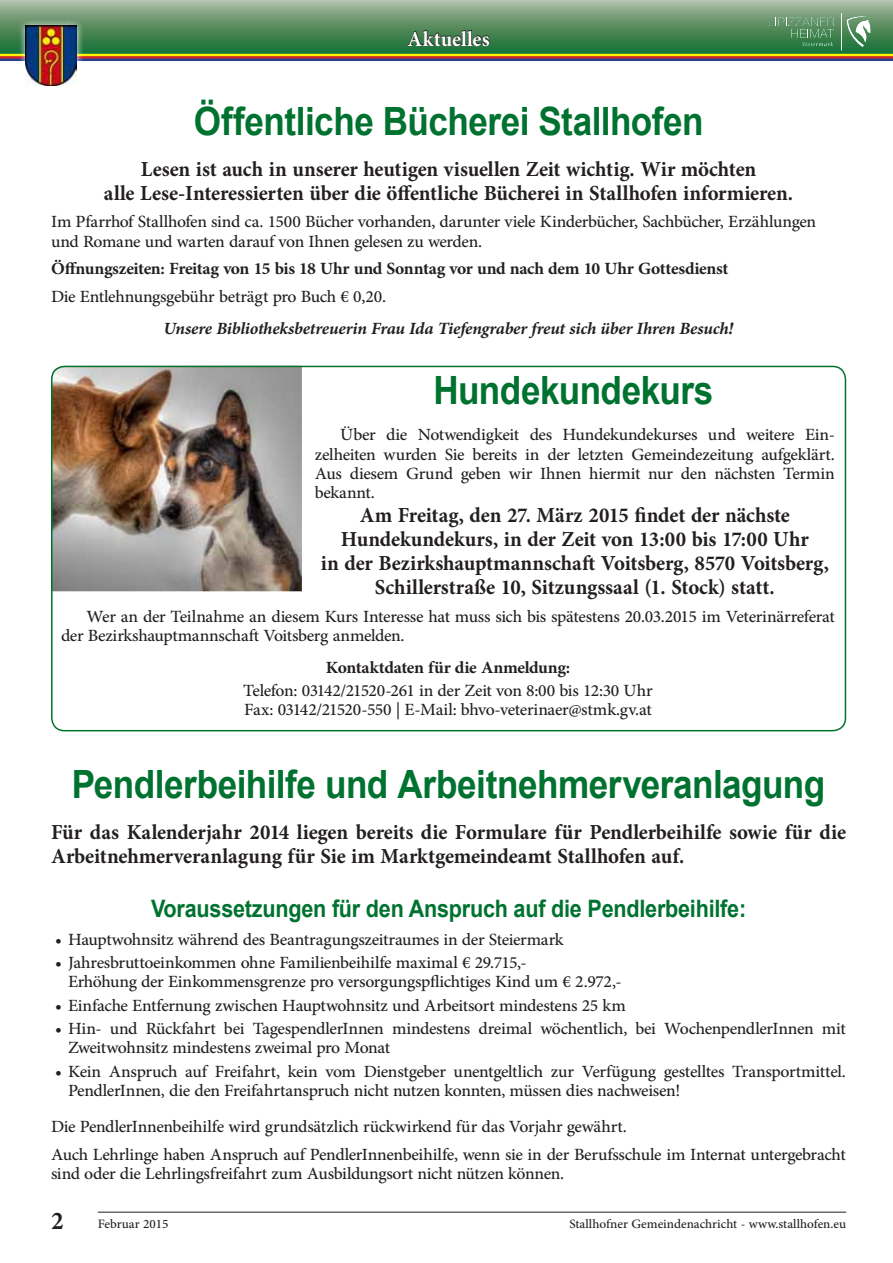
<style>
.page{position:relative;width:893px;height:1263px;background:#fff}
.page>*{position:absolute;margin:0;border:0;box-sizing:border-box;transform-origin:0 0}
.t1{font:700 39px "Arial";letter-spacing:-.015em;color:#007230;scale:.9 1}
.t2{font:700 30px/24px "Adobe Arabic";letter-spacing:-.005em;color:#231f20;text-align:center;scale:.95 1}
.t3{font:700 30px "Adobe Arabic";color:#fff;scale:.95 1}
.t4{font:24px/19.2px "Adobe Arabic";letter-spacing:-.015em;color:#231f20}
.t5{font:700 24px "Adobe Arabic";letter-spacing:-.015em;color:#231f20}
.t6{font:italic 700 24px "Adobe Arabic";letter-spacing:-.01em;color:#231f20}
.t7{font:700 24px "Arial";letter-spacing:-.01em;color:#007230;scale:.9 1}
.t8{font:18px "Adobe Arabic";color:#231f20}
.s1{font-weight:700;font-size:36px}
</style>
<div class="page">
<svg style="left:0;top:0;width:893px;height:54px;background:#61946a"></svg>
<svg style="left:761px;top:9px;width:119px;height:45px;background:#518d5d"></svg>
<hr style="left:841px;top:13px;width:1px;height:37px;background:#fff">
<svg style="left:846px;top:16px;width:30px;height:31px"></svg>
<svg style="left:769px;top:17px;width:65px;height:29px;background:#569063"></svg>
<hr style="left:0;top:58px;width:893px;height:3px;background:#25408f">
<hr style="left:0;top:54px;width:893px;height:3px;background:#fff200">
<hr style="left:0;top:56px;width:893px;height:3px;background:#d2232a">
<svg style="left:407px;top:30px;width:83px;height:17px"></svg>
<svg style="left:18px;top:18px;width:66px;height:68px"></svg>
<img style="left:26px;top:26px;width:51px;height:60px">
<hr style="left:98px;top:1212px;width:748px;height:1px;background:#231f20">
<img style="left:51px;top:366px;width:251px;height:225px">
<div style="left:51px;top:366px;width:795px;height:365px;border:2px solid #007230;border-radius:13px"></div>
<p class="t3" style="left:408px;top:18px;width:88px">Aktuelles</p>
<h1 class="t1" style="left:194px;top:94px;width:568px">Öffentliche Bücherei Stallhofen</h1>
<p class="t2" style="left:104px;top:153px;width:727px">Lesen ist auch in unserer heutigen visuellen Zeit wichtig. Wir möchten<br>alle Lese-Interessierten über die öffentliche Bücherei in Stallhofen informieren.</p>
<p class="t4" style="left:51px;top:210px;width:767px">Im Pfarrhof Stallhofen sind ca. 1500 Bücher vorhanden, darunter viele Kinderbücher, Sachbücher, Erzählungen und Romane und warten darauf von Ihnen gelesen zu werden.</p>
<p class="t5" style="left:51px;top:252px;width:679px">Öffnungszeiten: Freitag von 15 bis 18 Uhr und Sonntag vor und nach dem 10 Uhr Gottesdienst</p>
<p class="t4" style="left:51px;top:284px;width:337px">Die Entlehnungsgebühr beträgt pro Buch € 0,20.</p>
<p class="t6" style="left:164px;top:312px;width:571px">Unsere Bibliotheksbetreuerin Frau Ida Tiefengraber freut sich über Ihren Besuch!</p>
<h1 class="t1" style="left:433px;top:363px;width:313px">Hundekundekurs</h1>
<p class="t4" style="left:315px;top:422px;width:522px;text-align:justify;text-indent:26px">Über die Notwendigkeit des Hundekundekurses und weitere Ein&shy;zelheiten wurden Sie bereits in der letzten Gemeindezeitung aufgeklärt.<br>Aus diesem Grund geben wir Ihnen hiermit nur den nächsten Termin bekannt.</p>
<p class="t2" style="left:321px;top:500px;width:536px">Am Freitag, den 27. März 2015 findet der nächste Hundekundekurs, in der Zeit von 13:00 bis 17:00 Uhr<br>in der Bezirkshauptmannschaft Voitsberg, 8570 Voitsberg, Schillerstraße 10, Sitzungssaal (1. Stock) statt.</p>
<p class="t4" style="left:61px;top:604px;width:775px;text-indent:26px">Wer an der Teilnahme an diesem Kurs Interesse hat muss sich bis spätestens 20.03.2015 im Veterinärreferat der Bezirkshauptmannschaft Voitsberg anmelden.</p>
<p class="t5" style="left:326px;top:650px;width:246px">Kontaktdaten für die Anmeldung:</p>
<p class="t4" style="left:243px;top:678px;width:411px">Telefon: 03142/21520-261 in der Zeit von 8:00 bis 12:30 Uhr<br>Fax: 03142/21520-550 | E-Mail: bhvo-veterinaer@stmk.gv.at</p>
<h1 class="t1" style="left:72px;top:757px;width:839px">Pendlerbeihilfe und Arbeitnehmerveranlagung</h1>
<p class="t2" style="left:51px;top:817px;width:838px;text-align:left">Für das Kalenderjahr 2014 liegen bereits die Formulare für Pendlerbeihilfe sowie für die<br>Arbeitnehmerveranlagung für Sie im Marktgemeindeamt Stallhofen auf.</p>
<p class="t7" style="left:151px;top:891px;width:663px">Voraussetzungen für den Anspruch auf die Pendlerbeihilfe:</p>
<p class="t4" style="left:55px;top:927px;width:510px">• Hauptwohnsitz während des Beantragungszeitraumes in der Steiermark</p>
<p class="t4" style="left:68px;top:950px;width:555px;text-indent:-13px">• Jahresbruttoeinkommen ohne Familienbeihilfe maximal € 29.715,-<br>Erhöhung der Einkommensgrenze pro versorgungspflichtiges Kind um € 2.972,-</p>
<p class="t4" style="left:55px;top:993px;width:572px">• Einfache Entfernung zwischen Hauptwohnsitz und Arbeitsort mindestens 25 km</p>
<p class="t4" style="left:68px;top:1016px;width:779px;text-indent:-13px">• Hin- und Rückfahrt bei TagespendlerInnen mindestens dreimal wöchentlich, bei WochenpendlerInnen mit<br>Zweitwohnsitz mindestens zweimal pro Monat</p>
<p class="t4" style="left:68px;top:1059px;width:779px;text-indent:-13px">• Kein Anspruch auf Freifahrt, kein vom Dienstgeber unentgeltlich zur Verfügung gestelltes Transportmittel.<br>PendlerInnen, die den Freifahrtanspruch nicht nutzen konnten, müssen dies nachweisen!</p>
<p class="t4" style="left:51px;top:1110px;width:796px;line-height:27.8px">Die PendlerInnenbeihilfe wird grundsätzlich rückwirkend für das Vorjahr gewährt.<br>Auch Lehrlinge haben Anspruch auf PendlerInnenbeihilfe, wenn sie in der Berufsschule im Internat untergebracht</p>
<p class="t4" style="left:51px;top:1161px;width:515px">sind oder die Lehrlingsfreifahrt zum Ausbildungsort nicht nützen können.</p>
<p class="t8" style="left:51px;top:1211px;width:119px"><span class="s1">2</span> Februar 2015</p>
<p class="t8" style="left:569px;top:1211px;width:278px">Stallhofner Gemeindenachricht - www.stallhofen.eu</p>
</div>
